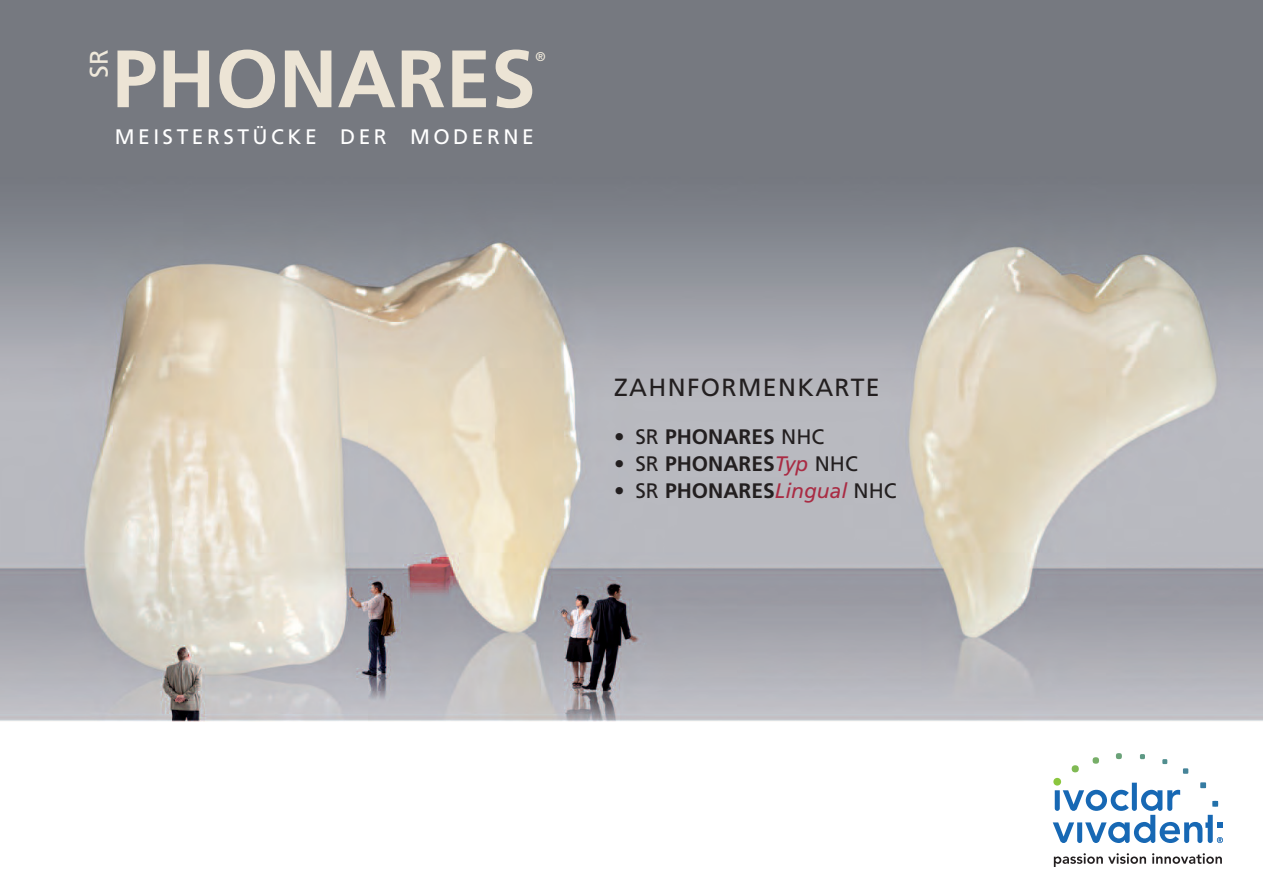
<style>
.page{position:relative;width:1263px;height:893px;background:#fff}
.page>*{position:absolute;margin:0;border:0;box-sizing:border-box;transform-origin:0 0}
.t1{font:700 81.15px "Frutiger";color:#ece4d5}
.t2{font:25.5px "Frutiger";color:#efe9db}
.t3{font:24.75px "Frutiger";letter-spacing:.055em;color:#231f20}
.t4{font:700 21px "Frutiger";color:#231f20}
.t5{font:21px "Frutiger";letter-spacing:.165em;color:#fff}
.t6{font:12.75px "Frutiger";color:#efe9db}
.s1{font-weight:400}
.s2{font-weight:400;font-style:italic;color:#a92b43}
</style>
<div class="page">
<svg style="left:1053px;top:753px;width:170px;height:90px"></svg>
<svg style="left:1054px;top:853px;width:92px;height:14px"></svg>
<svg style="left:1152px;top:853px;width:70px;height:11px"></svg>
<img style="left:0;top:0;width:1263px;height:722px">
<h1 class="t1" style="left:112px;top:46px;width:426px">PHONARES</h1>
<p class="t2" style="left:89px;top:78px;width:30px;rotate:-90deg">SR</p>
<p class="t6" style="left:535px;top:51px;width:12px">®</p>
<p class="t5" style="left:115px;top:129px;width:420px">MEISTERSTÜCKE DER MODERNE</p>
<p class="t3" style="left:614px;top:377px;width:267px">ZAHNFORMENKARTE</p>
<p class="t4" style="left:614px;top:428px;width:212px"><span class="s1">• SR</span> PHONARES <span class="s1">NHC</span></p>
<p class="t4" style="left:614px;top:455px;width:245px"><span class="s1">• SR</span> PHONARES<span class="s2">Typ</span> <span class="s1">NHC</span></p>
<p class="t4" style="left:614px;top:482px;width:284px"><span class="s1">• SR</span> PHONARES<span class="s2">Lingual</span> <span class="s1">NHC</span></p>
</div>
